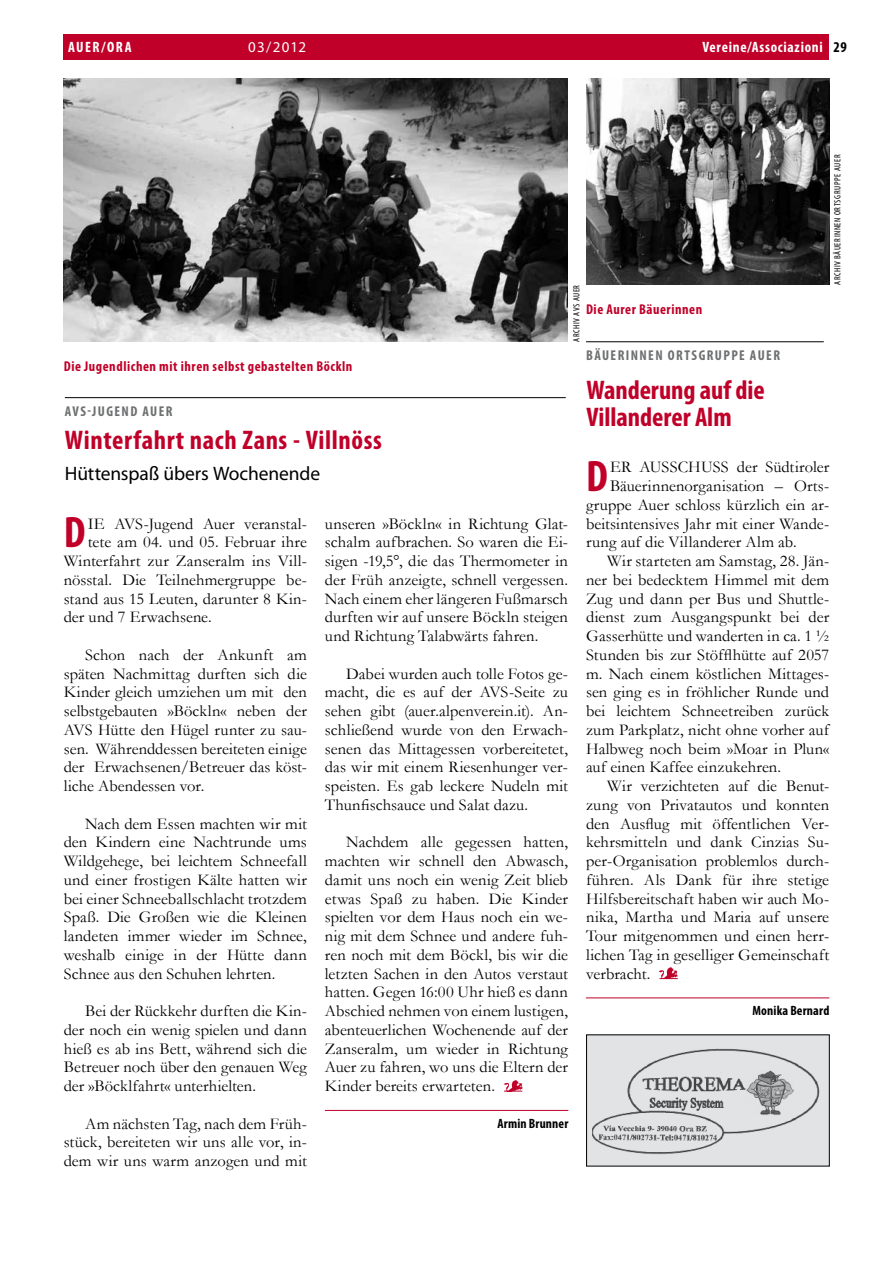
<style>
.page{position:relative;width:893px;height:1263px;background:#fff}
.page>*{position:absolute;margin:0;border:0;box-sizing:border-box;transform-origin:0 0}
.t1{font:700 condensed 44.25px "Myriad Pro";color:#c00029}
.t2{font:700 condensed 27px/27px "Myriad Pro";letter-spacing:.005em;color:#c00029}
.t3{font:700 condensed 27px "Myriad Pro";letter-spacing:.025em;color:#c00029}
.t4{font:19.5px "Myriad Pro";letter-spacing:-.005em;color:#000}
.t5{font:16.5px/18.8px "Garamond";letter-spacing:.005em;color:#000;text-align:justify}
.t6{font:700 condensed 15px "Myriad Pro";letter-spacing:.05em;color:#fff}
.t7{font:15px "Myriad Pro";letter-spacing:.07em;color:#fff}
.t8{font:700 condensed 14.25px "Myriad Pro";letter-spacing:.04em;color:#c00029}
.t9{font:700 condensed 14.25px "Myriad Pro";color:#6e6f70}
.t10{font:700 condensed 13.5px "Myriad Pro";letter-spacing:.01em;color:#000}
.t11{font:condensed 9px "Myriad Pro";letter-spacing:.065em;color:#000}
.s1{color:#000}
</style>
<div class="page">
<div style="left:64px;top:34px;width:765px;height:26px;background:#c00029"></div>
<img style="left:64px;top:79px;width:504px;height:263px">
<hr style="left:65px;top:397px;width:501px;height:1px;background:#000">
<img style="left:503px;top:1080px;width:20px;height:11px">
<svg style="left:504px;top:1091px;width:18px;height:1px"></svg>
<hr style="left:325px;top:1110px;width:243px;height:1px;background:#c00029">
<img style="left:586px;top:79px;width:243px;height:206px">
<hr style="left:586px;top:341px;width:238px;height:1px;background:#000">
<img style="left:659px;top:967px;width:19px;height:11px">
<svg style="left:659px;top:978px;width:19px;height:1px"></svg>
<hr style="left:586px;top:997px;width:243px;height:1px;background:#c00029">
<div style="left:587px;top:1035px;width:242px;height:131px;background:#e2e3e4"></div>
<img style="left:592px;top:1048px;width:228px;height:106px">
<p class="t6" style="left:68px;top:37px;width:65px">AUER/ORA</p>
<p class="t7" style="left:248px;top:37px;width:59px">03/2012</p>
<p class="t6" style="left:702px;top:37px;width:146px">Vereine/Associazioni <span class="s1">29</span></p>
<p class="t8" style="left:64px;top:357px;width:290px">Die Jugendlichen mit ihren selbst gebastelten Böckln</p>
<p class="t9" style="left:65px;top:402px;width:36px">avs-juge</p>
<p class="t9" style="left:122px;top:402px;width:30px">nd auer</p>
<h2 class="t3" style="left:65px;top:423px;width:319px">Winterfahrt nach Zans - Villnöss</h2>
<p class="t11" style="left:571px;top:342px;width:58px;rotate:-90deg">archiv avs auer</p>
<p class="t8" style="left:586px;top:301px;width:118px">Die Aurer Bäuerinnen</p>
<p class="t9" style="left:586px;top:346px;width:8px">bäueri</p>
<p class="t9" style="left:631px;top:346px;width:46px">nnen ortsgruppe</p>
<p class="t9" style="left:750px;top:346px;width:9px">auer</p>
<h2 class="t2" style="left:586px;top:376px;width:180px">Wanderung auf die<br>Villanderer Alm</h2>
<p class="t11" style="left:832px;top:285px;width:132px;rotate:-90deg">archiv bäuerinnen ortsgruppe auer</p>
<p class="t4" style="left:65px;top:462px;width:257px">Hüttenspaß übers Wochenende</p>
<h1 class="t1" style="left:64px;top:505px;width:23px">D</h1>
<p class="t5" style="left:88px;top:514px;width:221px">ie AVS-Jugend Auer veranstal-</p>
<p class="t5" style="left:325px;top:514px;width:245px">unseren »Böckln« in Richtung Glat&shy;schalm aufbrachen. So waren die Ei&shy;sigen -19,5°, die das Thermometer in der Früh anzeigte, schnell vergessen.<br>Nach einem eher längeren Fußmarsch durften wir auf unsere Böckln steigen und Richtung Talabwärts fahren.</p>
<p class="t5" style="left:325px;top:664px;width:245px;text-indent:21px">Dabei wurden auch tolle Fotos ge&shy;macht, die es auf der AVS-Seite zu sehen gibt (auer.alpenverein.it). An&shy;schließend wurde von den Erwach&shy;senen das Mittagessen vorbereitetet, das wir mit einem Riesenhunger ver&shy;speisten. Es gab leckere Nudeln mit Thunfischsauce und Salat dazu.</p>
<p class="t5" style="left:325px;top:832px;width:245px;text-indent:21px">Nachdem alle gegessen hatten, machten wir schnell den Abwasch, damit uns noch ein wenig Zeit blieb etwas Spaß zu haben. Die Kinder spielten vor dem Haus noch ein we&shy;nig mit dem Schnee und andere fuh&shy;ren noch mit dem Böckl, bis wir die letzten Sachen in den Autos verstaut hatten. Gegen 16:00 Uhr hieß es dann Abschied nehmen von einem lustigen, abenteuerlichen Wochenende auf der Zanseralm, um wieder in Richtung Auer zu fahren, wo uns die Eltern der Kinder bereits erwarteten.</p>
<p class="t10" style="left:498px;top:1114px;width:72px">Armin Brunner</p>
<p class="t5" style="left:88px;top:532px;width:221px">tete am 04. und 05. Februar ihre</p>
<p class="t5" style="left:64px;top:551px;width:245px">Winterfahrt zur Zanseralm ins Vill-</p>
<p class="t5" style="left:64px;top:570px;width:245px">nösstal. Die Teilnehmergruppe be-</p>
<p class="t5" style="left:64px;top:589px;width:245px">stand aus 15 Leuten, darunter 8 Kin-</p>
<p class="t5" style="left:64px;top:607px;width:150px">der und 7 Erwachsene.</p>
<p class="t5" style="left:64px;top:645px;width:245px;text-indent:21px">Schon nach der Ankunft am späten Nachmittag durften sich die Kinder gleich umziehen um mit den selbstgebauten »Böckln« neben der AVS Hütte den Hügel runter zu sau&shy;sen. Währenddessen bereiteten einige der Erwachsenen/Betreuer das köst&shy;liche Abendessen vor.</p>
<p class="t5" style="left:64px;top:814px;width:245px;text-indent:21px">Nach dem Essen machten wir mit den Kindern eine Nachtrunde ums Wildgehege, bei leichtem Schneefall und einer frostigen Kälte hatten wir bei einer Schneeballschlacht trotzdem Spaß. Die Großen wie die Kleinen landeten immer wieder im Schnee, weshalb einige in der Hütte dann Schnee aus den Schuhen lehrten.</p>
<p class="t5" style="left:64px;top:1001px;width:245px;text-indent:21px">Bei der Rückkehr durften die Kin&shy;der noch ein wenig spielen und dann hieß es ab ins Bett, während sich die Betreuer noch über den genauen Weg der »Böcklfahrt« unterhielten.</p>
<p class="t5" style="left:64px;top:1114px;width:245px;text-indent:21px">Am nächsten Tag, nach dem Früh&shy;stück, bereiteten wir uns alle vor, in&shy;dem wir uns warm anzogen und mit</p>
<h1 class="t1" style="left:586px;top:449px;width:23px">D</h1>
<p class="t5" style="left:610px;top:457px;width:51px">er Ausschuss</p>
<p class="t5" style="left:737px;top:457px;width:94px">der Südtiroler</p>
<p class="t5" style="left:610px;top:476px;width:221px">Bäuerinnenorganisation – Orts-</p>
<p class="t5" style="left:586px;top:495px;width:245px">gruppe Auer schloss kürzlich ein ar-</p>
<p class="t5" style="left:586px;top:514px;width:245px">beitsintensives Jahr mit einer Wande-</p>
<p class="t5" style="left:586px;top:532px;width:212px">rung auf die Villanderer Alm ab.</p>
<p class="t5" style="left:607px;top:551px;width:223px">Wir starteten am Samstag, 28. Jän-</p>
<p class="t5" style="left:586px;top:570px;width:245px">ner bei bedecktem Himmel mit dem</p>
<p class="t5" style="left:586px;top:589px;width:245px">Zug und dann per Bus und Shuttle-</p>
<p class="t5" style="left:586px;top:607px;width:245px">dienst zum Ausgangspunkt bei der</p>
<p class="t5" style="left:586px;top:626px;width:245px">Gasserhütte und wanderten in ca. 1 ½</p>
<p class="t5" style="left:586px;top:645px;width:245px">Stunden bis zur Stöfflhütte auf 2057</p>
<p class="t5" style="left:586px;top:664px;width:245px">m. Nach einem köstlichen Mittages-</p>
<p class="t5" style="left:586px;top:682px;width:245px">sen ging es in fröhlicher Runde und</p>
<p class="t5" style="left:586px;top:701px;width:245px">bei leichtem Schneetreiben zurück</p>
<p class="t5" style="left:586px;top:720px;width:245px">zum Parkplatz, nicht ohne vorher auf</p>
<p class="t5" style="left:586px;top:739px;width:245px">Halbweg noch beim »Moar in Plun«</p>
<p class="t5" style="left:586px;top:757px;width:197px">auf einen Kaffee einzukehren.</p>
<p class="t5" style="left:607px;top:776px;width:223px">Wir verzichteten auf die Benut-</p>
<p class="t5" style="left:586px;top:795px;width:245px">zung von Privatautos und konnten</p>
<p class="t5" style="left:586px;top:814px;width:245px">den Ausflug mit öffentlichen Ver-</p>
<p class="t5" style="left:586px;top:832px;width:245px">kehrsmitteln und dank Cinzias Su-</p>
<p class="t5" style="left:586px;top:851px;width:245px">per-Organisation problemlos durch-</p>
<p class="t5" style="left:586px;top:870px;width:245px">führen. Als Dank für ihre stetige</p>
<p class="t5" style="left:586px;top:889px;width:245px">Hilfsbereitschaft haben wir auch Mo-</p>
<p class="t5" style="left:586px;top:907px;width:245px">nika, Martha und Maria auf unsere</p>
<p class="t5" style="left:586px;top:926px;width:245px">Tour mitgenommen und einen herr-</p>
<p class="t5" style="left:586px;top:945px;width:245px">lichen Tag in geselliger Gemeinschaft</p>
<p class="t5" style="left:586px;top:964px;width:66px">verbracht.</p>
<p class="t10" style="left:753px;top:1002px;width:78px">Monika Bernard</p>
</div>
